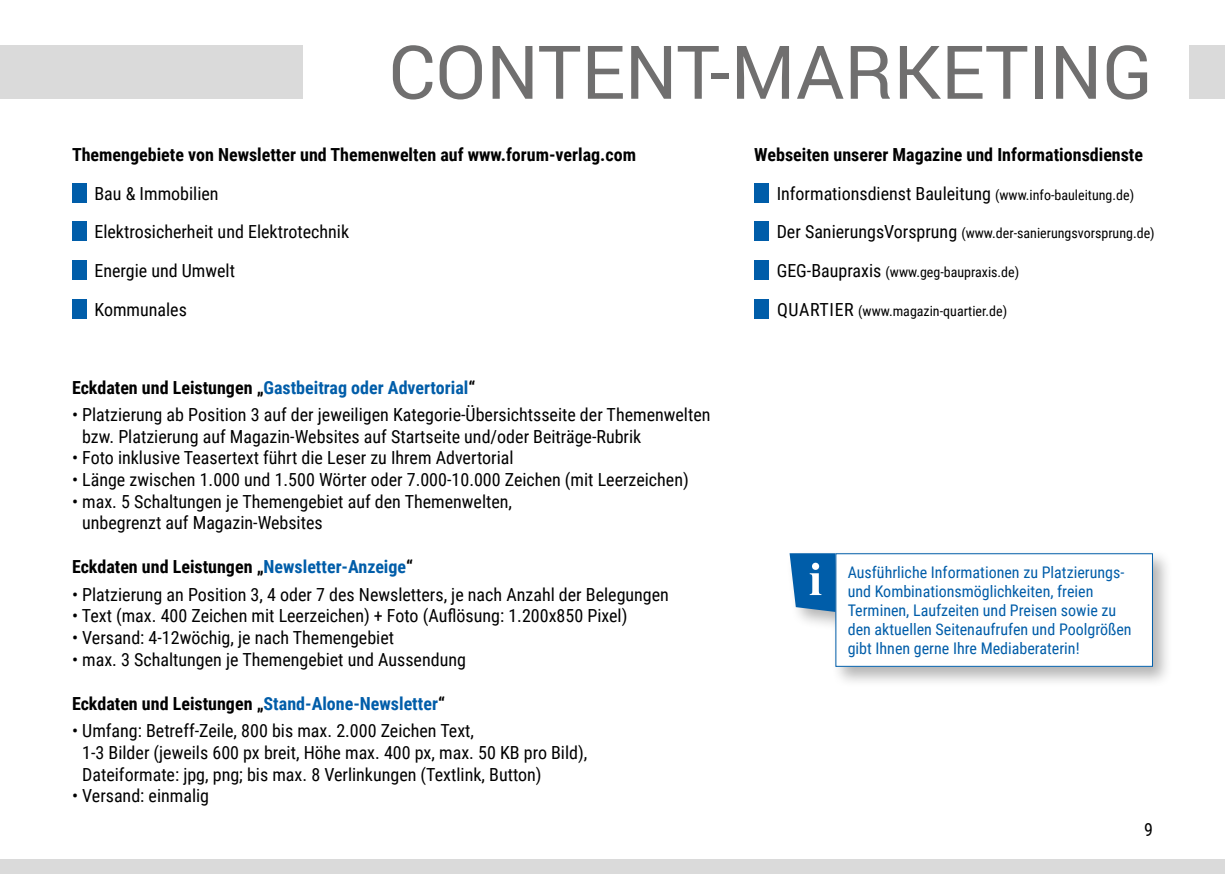
<style>
.page{position:relative;width:1225px;height:874px;background:#fff}
.page>*{position:absolute;margin:0;border:0;box-sizing:border-box;transform-origin:0 0}
.t1{font:74.2px "Roboto";color:#706f6f}
.t2{font:18px/21.6px "Roboto Condensed";color:#000}
.t3{font:700 18px/38.6px "Roboto Condensed";color:#000}
.t4{font:700 18px "Roboto Condensed";color:#005da9}
.t5{font:16px/19.2px "Roboto Condensed";color:#005da9}
.t6{font:14px "Roboto Condensed";color:#000}
.s1{color:#000}
.s2{color:#005da9}
.s3{font-weight:400}
.s4{font-weight:400;font-size:14px}
.s5{font-size:18px}
</style>
<div class="page">
<div style="left:0;top:859px;width:1225px;height:14px;background:#dadada"></div>
<div style="left:0;top:45px;width:303px;height:54px;background:#dadada"></div>
<div style="left:1189px;top:45px;width:36px;height:54px;background:#dadada"></div>
<div style="left:72px;top:183px;width:14px;height:19px;background:#005da9"></div>
<div style="left:72px;top:221px;width:14px;height:20px;background:#005da9"></div>
<div style="left:72px;top:260px;width:14px;height:20px;background:#005da9"></div>
<div style="left:72px;top:298px;width:14px;height:20px;background:#005da9"></div>
<div style="left:754px;top:183px;width:14px;height:19px;background:#005da9"></div>
<div style="left:754px;top:221px;width:14px;height:20px;background:#005da9"></div>
<div style="left:754px;top:260px;width:14px;height:20px;background:#005da9"></div>
<div style="left:754px;top:298px;width:14px;height:20px;background:#005da9"></div>
<div style="left:785px;top:548px;width:388px;height:138px;background:#000;opacity:.3"></div>
<div style="left:836px;top:553px;width:316px;height:113px;background:#fff"></div>
<svg style="left:789px;top:553px;width:46px;height:58px;background:#2d79b7"></svg>
<h1 class="t1" style="left:388px;top:30px;width:766px">CONTENT-MARKETING</h1>
<p class="t3" style="left:72px;top:137px;width:565px">Themengebiete von Newsletter und Themenwelten auf www.forum-verlag.com</p>
<p class="t2" style="left:94px;top:175px;width:256px;line-height:38.6px">Bau &amp; Immobilien<br>Elektrosicherheit und Elektrotechnik<br>Energie und Umwelt<br>Kommunales</p>
<p class="t4" style="left:72px;top:379px;width:405px"><span class="s1">Eckdaten und Leistungen „</span>Gastbeitrag oder Advertorial<span class="s1">“</span></p>
<p class="t2" style="left:82px;top:405px;width:630px;text-indent:-10px">• Platzierung ab Position 3 auf der jeweiligen Kategorie-Übersichtsseite der Themenwelten bzw. Platzierung auf Magazin-Websites auf Startseite und/oder Beiträge-Rubrik</p>
<p class="t2" style="left:72px;top:448px;width:443px">• Foto inklusive Teasertext führt die Leser zu Ihrem Advertorial</p>
<p class="t2" style="left:72px;top:469px;width:618px">• Länge zwischen 1.000 und 1.500 Wörter oder 7.000-10.000 Zeichen (mit Leerzeichen)</p>
<p class="t2" style="left:82px;top:491px;width:431px;text-indent:-10px">• max. 5 Schaltungen je Themengebiet auf den Themenwelten, unbegrenzt auf Magazin-Websites</p>
<p class="t3" style="left:72px;top:548px;width:342px">Eckdaten und Leistungen „<span class="s2">Newsletter-Anzeige</span>“</p>
<p class="t2" style="left:72px;top:584px;width:598px">• Platzierung an Position 3, 4 oder 7 des Newsletters, je nach Anzahl der Belegungen</p>
<p class="t2" style="left:72px;top:604px;width:557px">• Text (max. 400 Zeichen mit Leerzeichen) + Foto (Auflösung: 1.200x850 Pixel)</p>
<p class="t2" style="left:72px;top:627px;width:323px">• Versand: 4-12wöchig, je nach Themengebiet</p>
<p class="t2" style="left:72px;top:649px;width:395px">• max. 3 Schaltungen je Themengebiet und Aussendung</p>
<p class="t3" style="left:72px;top:685px;width:374px">Eckdaten und Leistungen „<span class="s2">Stand-Alone-Newsletter</span>“</p>
<p class="t2" style="left:82px;top:721px;width:507px;text-indent:-10px">• Umfang: Betreff-Zeile, 800 bis max. 2.000 Zeichen Text,<br>1-3 Bilder (jeweils 600 px breit, Höhe max. 400 px, max. 50 KB pro Bild),<br>Dateiformate: jpg, png; bis max. 8 Verlinkungen (Textlink, Button)</p>
<p class="t2" style="left:72px;top:785px;width:139px">• Versand: einmalig</p>
<p class="t3" style="left:776px;top:137px;width:368px;text-indent:-22px">Webseiten unserer Magazine und Informationsdienste<br><span class="s3">Informationsdienst Bauleitung</span> <span class="s4">(www.info-bauleitung.de)</span></p>
<p class="t6" style="left:776px;top:227px;width:379px"><span class="s5">Der SanierungsVorsprung</span> (www.der-sanierungsvorsprung.de)</p>
<p class="t6" style="left:776px;top:265px;width:244px"><span class="s5">GEG-Baupraxis</span> (www.geg-baupraxis.de)</p>
<p class="t6" style="left:777px;top:304px;width:232px"><span class="s5">QUARTIER</span> (www.magazin-quartier.de)</p>
<p class="t5" style="left:847px;top:563px;width:285px">Ausführliche Informationen zu Platzierungs&shy;und Kombinationsmöglichkeiten, freien Terminen, Laufzeiten und Preisen sowie zu den aktuellen Seitenaufrufen und Pool größen gibt Ihnen gerne Ihre Mediaberaterin!</p>
<p class="t2" style="left:1144px;top:820px;width:10px">9</p>
</div>
